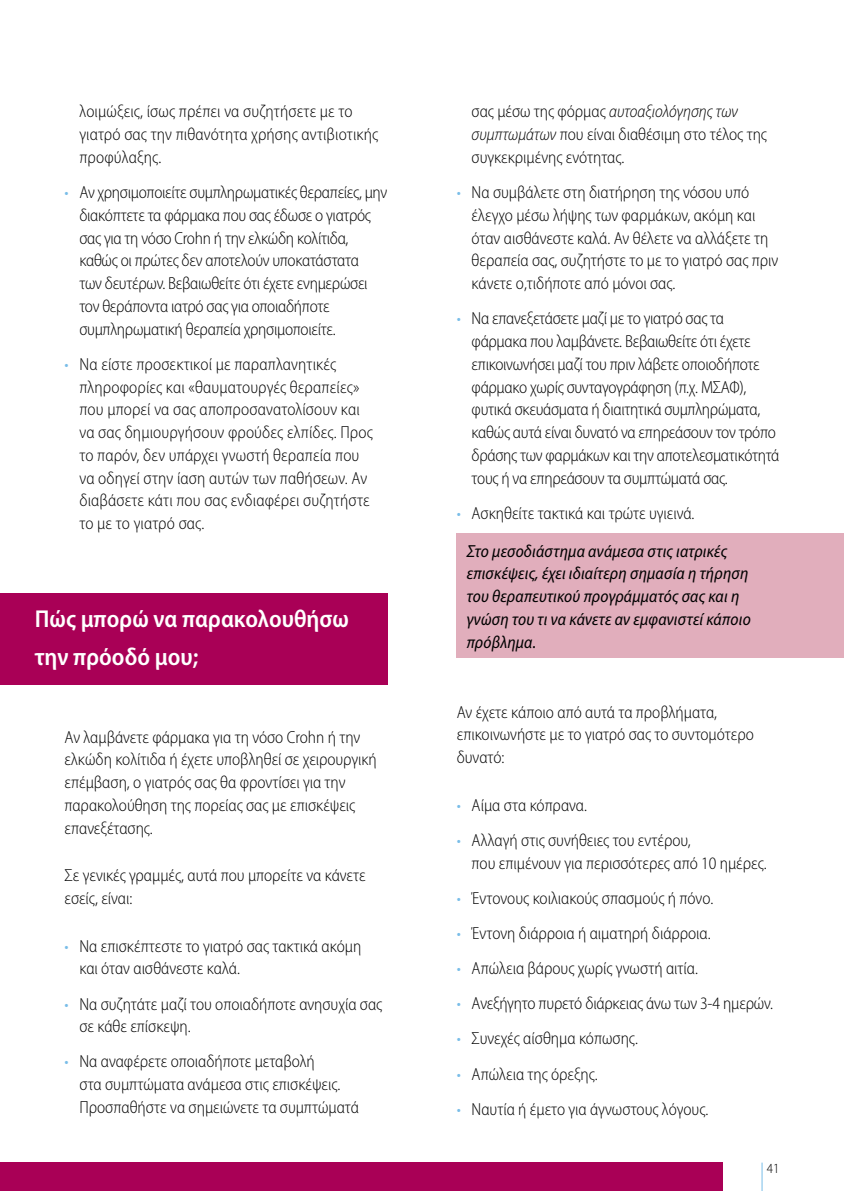
<style>
.page{position:relative;width:844px;height:1191px;background:#fff}
.page>*{position:absolute;margin:0;border:0;box-sizing:border-box;transform-origin:0 0}
.t1{font:600 semi-condensed 24.5px/38.5px "Myriad Pro";color:#fff}
.t2{font:300 semi-condensed 17.5px/22.8px "Myriad Pro";color:#000}
.t3{font:italic semi-condensed 17.5px/22.8px "Myriad Pro";letter-spacing:.01em;color:#000}
.t4{font:300 semi-condensed 14px "Myriad Pro";color:#000}
.s1{color:#79bde8}
.s2{font-style:italic}
.s3{font-weight:300;font-style:normal;color:#79bde8}
.s4{font-weight:300;font-style:normal}
</style>
<div class="page">
<div style="left:0;top:1162px;width:722px;height:29px;background:#a90056"></div>
<svg style="left:761px;top:1162px;width:1px;height:29px"></svg>
<div style="left:0;top:593px;width:387px;height:92px;background:#a90056"></div>
<div style="left:456px;top:533px;width:387px;height:124px;background:#e1aebc"></div>
<p class="t2" style="left:79px;top:100px;width:300px">λοιμώξεις, ίσως πρέπει να συζητήσετε με το γιατρό σας την πιθανότητα χρήσης αντιβιοτικής προφύλαξης.</p>
<p class="t2" style="left:79px;top:181px;width:309px;text-indent:-15px"><span class="s1">•</span> Αν χρησιμοποιείτε συμπληρωματικές θεραπείες, μην διακόπτετε τα φάρμακα που σας έδωσε ο γιατρός σας για τη νόσο Crohn ή την ελκώδη κολίτιδα, καθώς οι πρώτες δεν αποτελούν υποκατάστατα<br>των δευτέρων. Βεβαιωθείτε ότι έχετε ενημερώσει τον θεράποντα ιατρό σας για οποιαδήποτε συμπληρωματική θεραπεία χρησιμοποιείτε.</p>
<p class="t2" style="left:79px;top:353px;width:295px;text-indent:-15px"><span class="s1">•</span> Να είστε προσεκτικοί με παραπλανητικές πληροφορίες και «θαυματουργές θεραπείες» που μπορεί να σας αποπροσανατολίσουν και να σας δημιουργήσουν φρούδες ελπίδες. Προς το παρόν, δεν υπάρχει γνωστή θεραπεία που να οδηγεί στην ίαση αυτών των παθήσεων. Αν διαβάσετε κάτι που σας ενδιαφέρει συζητήστε το με το γιατρό σας.</p>
<h1 class="t1" style="left:35px;top:600px;width:315px">Πώς μπορώ να παρακολουθήσω την πρόοδό μου;</h1>
<p class="t2" style="left:64px;top:726px;width:314px">Αν λαμβάνετε φάρμακα για τη νόσο Crohn ή την ελκώδη κολίτιδα ή έχετε υποβληθεί σε χειρουργική επέμβαση, ο γιατρός σας θα φροντίσει για την παρακολούθηση της πορείας σας με επισκέψεις επανεξέτασης.</p>
<p class="t2" style="left:64px;top:864px;width:302px">Σε γενικές γραμμές, αυτά που μπορείτε να κάνετε εσείς, είναι:</p>
<p class="t2" style="left:79px;top:934px;width:283px;text-indent:-15px"><span class="s1">•</span> Να επισκέπτεστε το γιατρό σας τακτικά ακόμη και όταν αισθάνεστε καλά.</p>
<p class="t2" style="left:79px;top:992px;width:304px;text-indent:-15px"><span class="s1">•</span> Να συζητάτε μαζί του οποιαδήποτε ανησυχία σας σε κάθε επίσκεψη.</p>
<p class="t2" style="left:79px;top:1050px;width:281px;text-indent:-15px"><span class="s1">•</span> Να αναφέρετε οποιαδήποτε μεταβολή<br>στα συμπτώματα ανάμεσα στις επισκέψεις.<br>Προσπαθήστε να σημειώνετε τα συμπτώματά</p>
<p class="t2" style="left:471px;top:100px;width:297px">σας μέσω της φόρμας <span class="s2">αυτοαξιολόγησης των συμπτωμάτων</span> που είναι διαθέσιμη στο τέλος της συγκεκριμένης ενότητας.</p>
<p class="t2" style="left:471px;top:181px;width:308px;text-indent:-15px"><span class="s1">•</span> Να συμβάλετε στη διατήρηση της νόσου υπό έλεγχο μέσω λήψης των φαρμάκων, ακόμη και όταν αισθάνεστε καλά. Αν θέλετε να αλλάξετε τη θεραπεία σας, συζητήστε το με το γιατρό σας πριν κάνετε ο,τιδήποτε από μόνοι σας.</p>
<p class="t2" style="left:471px;top:307px;width:309px;text-indent:-15px"><span class="s1">•</span> Να επανεξετάσετε μαζί με το γιατρό σας τα φάρμακα που λαμβάνετε. Βεβαιωθείτε ότι έχετε επικοινωνήσει μαζί του πριν λάβετε οποιοδήποτε φάρμακο χωρίς συνταγογράφηση (π.χ. ΜΣΑΦ), φυτικά σκευάσματα ή διαιτητικά συμπληρώματα, καθώς αυτά είναι δυνατό να επηρεάσουν τον τρόπο δράσης των φαρμάκων και την αποτελεσματικότητά τους ή να επηρεάσουν τα συμπτώματά σας.</p>
<p class="t3" style="left:466px;top:494px;width:262px;line-height:38px;text-indent:-10px"><span class="s3">•</span> <span class="s4">Ασκηθείτε τακτικά και τρώτε υγιεινά.<br></span>Στο μεσοδιάστημα ανάμεσα στις ιατρικές</p>
<p class="t3" style="left:466px;top:562px;width:285px">επισκέψεις, έχει ιδιαίτερη σημασία η τήρηση του θεραπευτικού προγράμματός σας και η γνώση του τι να κάνετε αν εμφανιστεί κάποιο πρόβλημα.</p>
<p class="t2" style="left:456px;top:700px;width:298px">Αν έχετε κάποιο από αυτά τα προβλήματα, επικοινωνήστε με το γιατρό σας το συντομότερο δυνατό:</p>
<p class="t2" style="left:456px;top:794px;width:132px"><span class="s1">•</span> Αίμα στα κόπρανα.</p>
<p class="t2" style="left:471px;top:829px;width:296px;text-indent:-15px"><span class="s1">•</span> Αλλαγή στις συνήθειες του εντέρου,<br>που επιμένουν για περισσότερες από 10 ημέρες.</p>
<p class="t2" style="left:456px;top:887px;width:258px"><span class="s1">•</span> Έντονους κοιλιακούς σπασμούς ή πόνο.</p>
<p class="t2" style="left:456px;top:922px;width:255px"><span class="s1">•</span> Έντονη διάρροια ή αιματηρή διάρροια.</p>
<p class="t2" style="left:456px;top:957px;width:243px"><span class="s1">•</span> Απώλεια βάρους χωρίς γνωστή αιτία.</p>
<p class="t2" style="left:456px;top:992px;width:317px"><span class="s1">•</span> Ανεξήγητο πυρετό διάρκειας άνω των 3-4 ημερών.</p>
<p class="t2" style="left:456px;top:1027px;width:183px"><span class="s1">•</span> Συνεχές αίσθημα κόπωσης.</p>
<p class="t2" style="left:456px;top:1062px;width:142px"><span class="s1">•</span> Απώλεια της όρεξης.</p>
<p class="t2" style="left:456px;top:1098px;width:253px"><span class="s1">•</span> Ναυτία ή έμετο για άγνωστους λόγους.</p>
<p class="t4" style="left:766px;top:1160px;width:14px">41</p>
</div>
